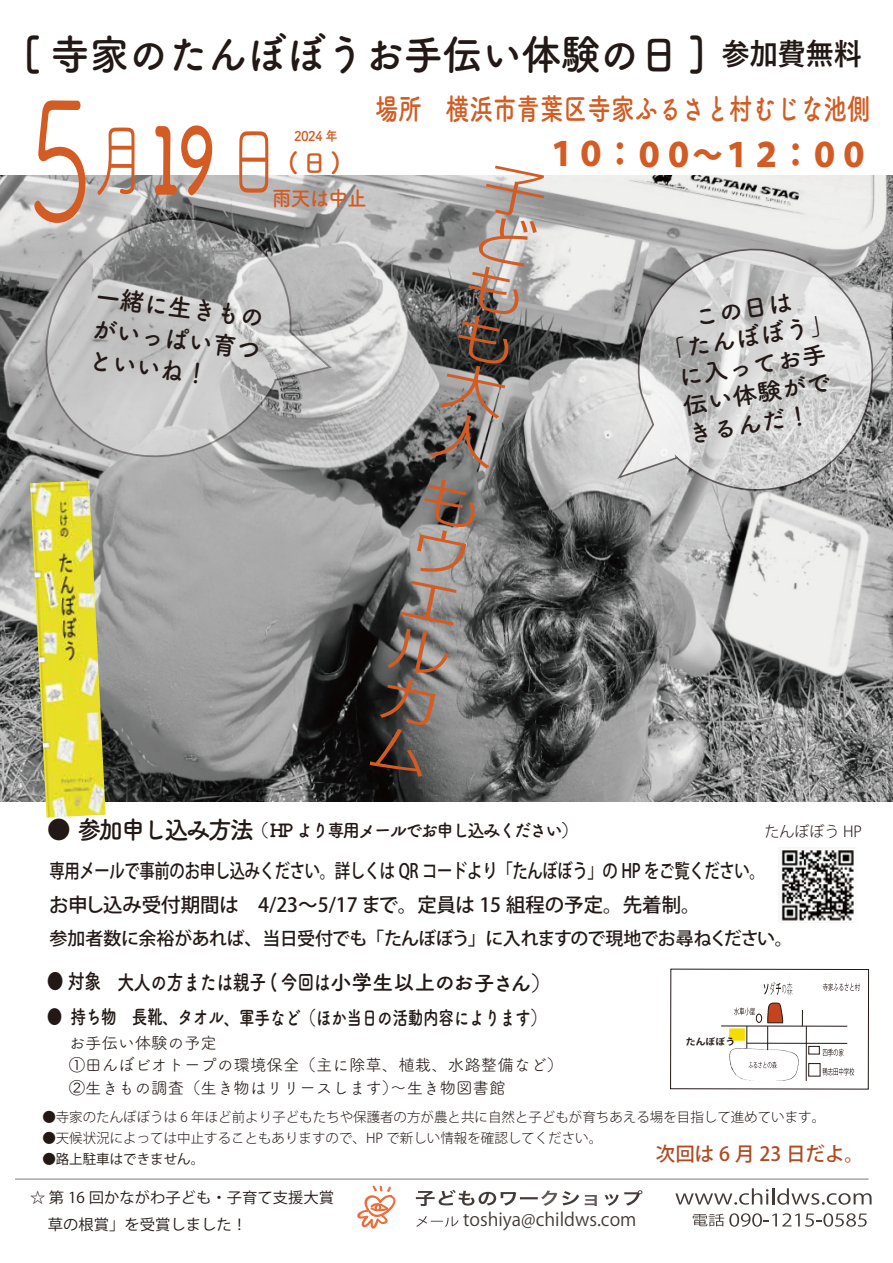
<style>
.page{position:relative;width:893px;height:1263px;background:#fff}
.page>*{position:absolute;margin:0;border:0;box-sizing:border-box;transform-origin:0 0}
.t1{font:82.05px "Tsuku B Rd Gothic";color:#d25c23;scale:.67 1}
.t2{font:300 52.5px/50.4px "UD Shin Go Pr 6 N";color:#d25c23;text-align:justify;scale:1.23 1}
.t3{font:700 42px "Tsuku A Rd Gothic";letter-spacing:-.015em;color:#221815;scale:.95 1}
.t4{font:800 33px "Koz Go Pr 6 N";letter-spacing:-.04em;color:#d25c23;scale:.92 1}
.t5{font:700 30px "Tsuku B Rd Gothic";letter-spacing:-.005em;color:#d25c23;scale:.79 1}
.t6{font:700 25.5px/31.5px "Tsuku A Rd Gothic";color:#221815;text-align:justify;scale:.95 1}
.t7{font:700 25.2px "Tsuku B Rd Gothic";color:#d25c23}
.t8{font:700 24px "Tsuku A Rd Gothic";color:#221815;scale:1.04 1}
.t9{font:700 21px "Tsuku A Rd Gothic";letter-spacing:-.025em;color:#221815;scale:.8 1}
.t10{font:700 21px "Tsuku A Rd Gothic";letter-spacing:-.055em;color:#d25c23;scale:.95 1}
.t11{font:500 19.5px/34.2px "Koz Go Pr 6 N";letter-spacing:-.02em;color:#221815;scale:.79 1}
.t12{font:700 19.5px "Tsuku A Rd Gothic";letter-spacing:-.025em;color:#221815;scale:.8 1}
.t13{font:500 19.5px "Koz Go Pr 6 N";color:#b04b22}
.t14{font:500 18px "Koz Go Pr 6 N";letter-spacing:-.04em;color:#221815}
.t15{font:700 18px "Tsuku B Rd Gothic";letter-spacing:-.1em;color:#221815;scale:.96 1}
.t16{font:18px "Koz Go Pr 6 N";color:#221815}
.t17{font:16.5px/22.5px "Tsuku A Rd Gothic";color:#221815}
.t18{font:15px/26.1px "Koz Go Pr 6 N";color:#221815}
.t19{font:300 15px "Koz Go Pr 6 N";color:#221815}
.t20{font:300 13.5px "Koz Go Pr 6 N";color:#221815}
.t21{font:13.5px "Koz Go Pr 6 N";color:#221815}
.t22{font:700 13.5px "Tsuku A Rd Gothic";color:#d25c23;scale:.95 1}
.t23{font:700 9px "Koz Go Pr 6 N";color:#221815;scale:1.09 1}
.s1{font-family:"Yu Go";font-size:30px}
.s2{font-size:168px}
.s3{font-weight:700;font-size:91.5px}
.s4{font-size:25.2px}
</style>
<div class="page">
<img style="left:0;top:176px;width:893px;height:625px">
<img style="left:30px;top:480px;width:76px;height:338px">
<svg style="left:617px;top:249px;width:256px;height:242px;background:#c5c5c5"></svg>
<svg style="left:45px;top:218px;width:287px;height:239px;background:#b3b3b3"></svg>
<div style="left:670px;top:969px;width:199px;height:120px;border:1px solid #221815"></div>
<hr style="left:721px;top:1025px;width:126px;height:1px;background:#221815">
<hr style="left:806px;top:1026px;width:1px;height:55px;background:#221815">
<hr style="left:747px;top:1043px;width:100px;height:1px;background:#221815">
<div style="left:808px;top:1046px;width:12px;height:8px;border:1px solid #221815"></div>
<div style="left:808px;top:1063px;width:12px;height:13px;border:1px solid #221815"></div>
<svg style="left:823px;top:1049px;width:21px;height:7px"></svg>
<svg style="left:823px;top:983px;width:37px;height:8px"></svg>
<svg style="left:823px;top:1068px;width:31px;height:7px"></svg>
<svg style="left:729px;top:982px;width:74px;height:99px"></svg>
<div style="left:729px;top:1028px;width:16px;height:13px;background:#f5dd00"></div>
<svg style="left:416px;top:1190px;width:163px;height:16px"></svg>
<svg style="left:585px;top:1195px;width:12px;height:11px"></svg>
<svg style="left:605px;top:1190px;width:37px;height:16px"></svg>
<svg style="left:675px;top:1188px;width:197px;height:17px"></svg>
<svg style="left:416px;top:1216px;width:42px;height:11px"></svg>
<svg style="left:693px;top:1213px;width:174px;height:14px"></svg>
<svg style="left:357px;top:1185px;width:39px;height:44px"></svg>
<hr style="left:15px;top:1178px;width:853px;height:2px;background:#a6a7a7">
<img style="left:781px;top:850px;width:73px;height:71px">
<h3 class="t3" style="left:23px;top:21px;width:885px">[ 寺家のたんぼぼうお手伝い体験の日 ] <span class="s1">参加費無料</span></h3>
<h1 class="t1" style="left:27px;top:98px;width:381px"><span class="s2">5</span>月<span class="s3">19</span> 日</h1>
<h3 class="t5" style="left:375px;top:86px;width:629px">場所　横浜市青葉区寺家ふるさと村むじな池側</h3>
<p class="t22" style="left:294px;top:125px;width:48px">2024 年</p>
<h3 class="t4" style="left:546px;top:136px;width:352px">１０：００～１２：００</h3>
<h3 class="t7" style="left:288px;top:143px;width:55px">(日)</h3>
<h2 class="t2" style="left:489px;top:159px;width:24px;rotate:12deg">子どもも大人</h2>
<h2 class="t2" style="left:425px;top:471px;width:24px;rotate:12deg">もウエルカム</h2>
<h3 class="t10" style="left:272px;top:182px;width:102px">雨天は中止</h3>
<h3 class="t6" style="left:98px;top:280px;width:180px;rotate:7deg">一緒に生きものがいっぱい育つといいね！</h3>
<h3 class="t8" style="left:666px;top:303px;width:121px;rotate:-9deg">　この日は</h3>
<h3 class="t8" style="left:659px;top:333px;width:169px;rotate:-9deg">「たんぼぼう」</h3>
<h3 class="t8" style="left:676px;top:359px;width:145px;rotate:-9deg">に入ってお手</h3>
<h3 class="t8" style="left:680px;top:387px;width:145px;rotate:-9deg">伝い体験がで</h3>
<h3 class="t8" style="left:685px;top:415px;width:121px;rotate:-9deg">きるんだ！</h3>
<h3 class="t15" style="left:47px;top:816px;width:555px"><span class="s4">● 参加申し込み方法</span>（ HP より専用メールでお申し込みください）</h3>
<h3 class="t11" style="left:49px;top:854px;width:907px">専用メールで事前のお申し込みください。詳しくは QR コードより「たんぼぼう」の HP をご覧ください。お申し込み受付期間は　4/23～5/17 まで。定員は 15 組程の予定。先着制。</h3>
<h3 class="t14" style="left:50px;top:928px;width:745px">参加者数に余裕があれば、当日受付でも「たんぼぼう」に入れますので現地でお尋ねください。</h3>
<p class="t19" style="left:764px;top:823px;width:99px">たんぼぼう HP</p>
<h3 class="t9" style="left:47px;top:966px;width:633px">● 対象　大人の方または親子 ( 今回は小学生以上のお子さん）</h3>
<h3 class="t12" style="left:47px;top:1002px;width:626px">● 持ち物　長靴、タオル、軍手など（ほか当日の活動内容によります）</h3>
<p class="t17" style="left:69px;top:1030px;width:496px">お手伝い体験の予定<br>①田んぼビオトープの環境保全（主に除草、植栽、水路整備など）<br>②生きもの調査（生き物はリリースします）～生き物図書館</p>
<p class="t20" style="left:42px;top:1131px;width:561px">●天候状況によっては中止することもありますので、HP で新しい情報を確認してください。</p>
<p class="t21" style="left:42px;top:1152px;width:163px">●路上駐車はできません。</p>
<h3 class="t13" style="left:656px;top:1142px;width:210px">次回は 6 月 23 日だよ。</h3>
<p class="t23" style="left:686px;top:1036px;width:47px">たんぼぼう</p>
<p class="t20" style="left:42px;top:1110px;width:784px">●寺家のたんぼぼうは 6 年ほど前より子どもたちや保護者の方が農と共に自然と子どもが育ちあえる場を目指して進めています。</p>
<p class="t18" style="left:48px;top:1185px;width:288px;text-indent:-18px">☆ 第 16 回かながわ子ども・子育て支援大賞草の根賞」を受賞しました！</p>
<h3 class="t16" style="left:463px;top:1209px;width:175px">toshiya@childws.com</h3>
</div>
